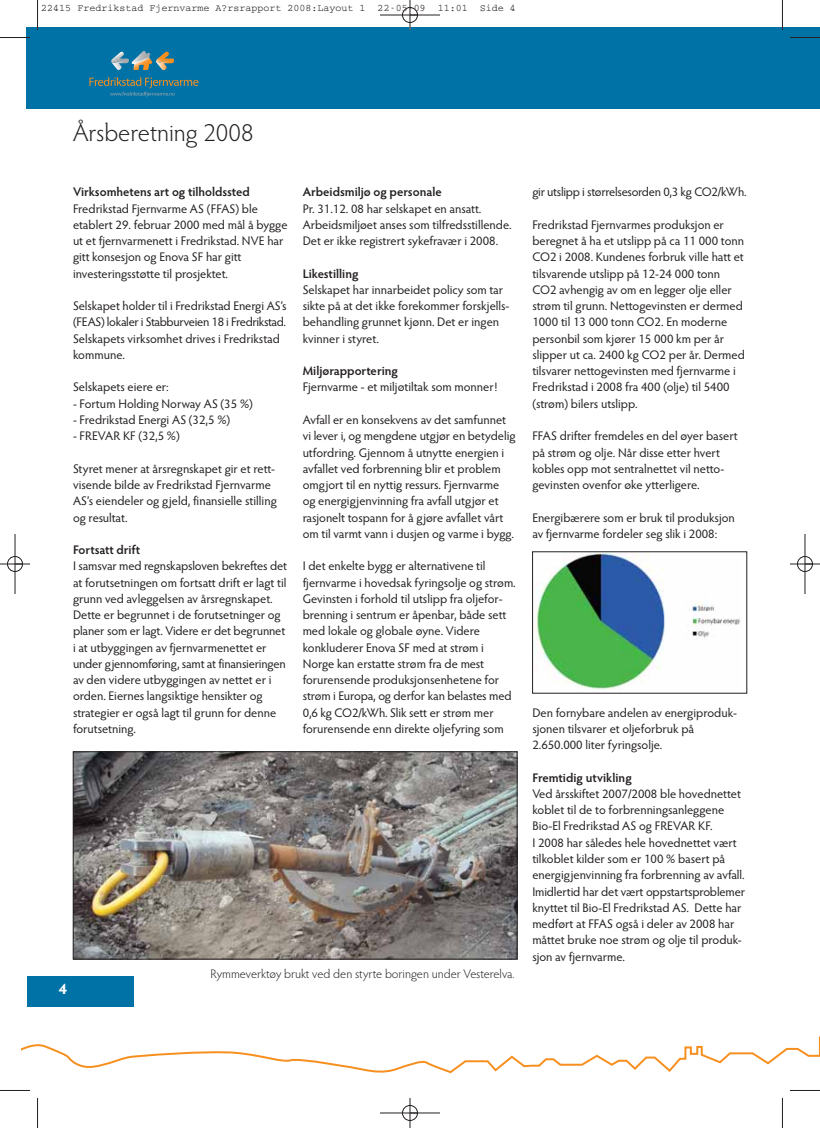
<style>
.page{position:relative;width:820px;height:1128px;background:#fff}
.page>*{position:absolute;margin:0;border:0;box-sizing:border-box;transform-origin:0 0}
.t1{font:300 25px "Hypatia Sans Pro";color:#231f20}
.t2{font:700 15px "Hypatia Sans Pro";color:#fff}
.t3{font:12.5px/16.2px "Hypatia Sans Pro";color:#231f20}
.t4{font:600 12.5px "Hypatia Sans Pro";color:#231f20}
.t5{font:300 12.5px "Hypatia Sans Pro";color:#231f20}
.t6{font:12.5px "Hypatia Sans Pro";letter-spacing:-.02em;color:#231f20}
.t7{font:10px "Courier";color:#231f20}
</style>
<div class="page">
<svg style="left:22px;top:996px;width:797px;height:77px"></svg>
<div style="left:27px;top:976px;width:106px;height:30px;background:#0072a6"></div>
<div style="left:27px;top:27px;width:792px;height:81px;background:#0072a6"></div>
<svg style="left:89px;top:50px;width:109px;height:47px"></svg>
<img style="left:75px;top:753px;width:440px;height:204px">
<div style="left:73px;top:751px;width:444px;height:208px;border:1px solid #231f20"></div>
<img style="left:534px;top:553px;width:207px;height:136px">
<hr style="left:37px;top:0;width:1px;height:30px;background:#231f20">
<hr style="left:0;top:37px;width:30px;height:1px;background:#231f20">
<hr style="left:781px;top:0;width:1px;height:30px;background:#231f20">
<hr style="left:789px;top:37px;width:30px;height:1px;background:#231f20">
<hr style="left:37px;top:1097px;width:1px;height:30px;background:#231f20">
<hr style="left:0;top:1090px;width:30px;height:1px;background:#231f20">
<hr style="left:781px;top:1097px;width:1px;height:30px;background:#231f20">
<hr style="left:789px;top:1090px;width:30px;height:1px;background:#231f20">
<hr style="left:380px;top:15px;width:60px;height:1px;background:#231f20">
<hr style="left:380px;top:1112px;width:60px;height:1px;background:#231f20">
<hr style="left:15px;top:534px;width:1px;height:60px;background:#231f20">
<hr style="left:804px;top:534px;width:1px;height:60px;background:#231f20">
<hr style="left:409px;top:0;width:1px;height:30px;background:#231f20">
<hr style="left:409px;top:1097px;width:1px;height:30px;background:#231f20">
<hr style="left:0;top:563px;width:30px;height:1px;background:#231f20">
<hr style="left:789px;top:563px;width:30px;height:1px;background:#231f20">
<div style="left:402px;top:7px;width:15px;height:16px;border:1px solid #231f20;border-radius:50%"></div>
<div style="left:402px;top:1105px;width:15px;height:15px;border:1px solid #231f20;border-radius:50%"></div>
<div style="left:7px;top:556px;width:16px;height:15px;border:1px solid #231f20;border-radius:50%"></div>
<div style="left:796px;top:556px;width:16px;height:15px;border:1px solid #231f20;border-radius:50%"></div>
<p class="t7" style="left:41px;top:5px;width:475px">22415 Fredrikstad Fjernvarme A?rsrapport 2008:Layout 1 22-05-09 11:01 Side 4</p>
<h1 class="t1" style="left:73px;top:120px;width:182px">Årsberetning 2008</h1>
<p class="t4" style="left:73px;top:186px;width:178px">Virksomhetens art og tilholdssted</p>
<p class="t3" style="left:73px;top:201px;width:216px">Fredrikstad Fjernvarme AS (FFAS) ble etablert 29. februar 2000 med mål å bygge ut et fjernvarmenett i Fredrikstad. NVE har gitt konsesjon og Enova SF har gitt investeringsstøtte til prosjektet.</p>
<p class="t3" style="left:73px;top:298px;width:215px">Selskapet holder til i Fredrikstad Energi AS’s (FEAS) lokaler i Stabburveien 18 i Fredrikstad.<br>Selskapets virksomhet drives i Fredrikstad kommune.</p>
<p class="t3" style="left:73px;top:379px;width:97px">Selskapets eiere er:</p>
<p class="t3" style="left:73px;top:396px;width:181px">- Fortum Holding Norway AS (35 %)</p>
<p class="t3" style="left:73px;top:412px;width:158px">- Fredrikstad Energi AS (32,5 %)</p>
<p class="t3" style="left:73px;top:428px;width:108px">- FREVAR KF (32,5 %)</p>
<p class="t3" style="left:73px;top:461px;width:205px">Styret mener at årsregnskapet gir et rett&shy;visende bilde av Fredrikstad Fjernvarme AS’s eiendeler og gjeld, finansielle stilling og resultat.</p>
<p class="t4" style="left:73px;top:543px;width:69px">Fortsatt drift</p>
<p class="t3" style="left:73px;top:558px;width:215px">I samsvar med regnskapsloven bekreftes det at forutsetningen om fortsatt drift er lagt til grunn ved avleggelsen av årsregnskapet.<br>Dette er begrunnet i de forutsetninger og planer som er lagt. Videre er det begrunnet i at utbyggingen av fjernvarmenettet er under gjennomføring, samt at finansieringen av den videre utbyggingen av nettet er i orden. Eiernes langsiktige hensikter og strategier er også lagt til grunn for denne forutsetning.</p>
<p class="t4" style="left:302px;top:186px;width:140px">Arbeidsmiljø og personale</p>
<p class="t3" style="left:302px;top:201px;width:210px">Pr. 31.12. 08 har selskapet en ansatt.<br>Arbeidsmiljøet anses som tilfredsstillende.<br>Det er ikke registrert sykefravær i 2008.</p>
<p class="t4" style="left:302px;top:267px;width:57px">Likestilling</p>
<p class="t3" style="left:302px;top:282px;width:208px">Selskapet har innarbeidet policy som tar sikte på at det ikke forekommer forskjells&shy;behandling grunnet kjønn. Det er ingen kvinner i styret.</p>
<p class="t4" style="left:302px;top:364px;width:97px">Miljørapportering</p>
<p class="t3" style="left:302px;top:379px;width:196px">Fjernvarme - et miljøtiltak som monner!</p>
<p class="t3" style="left:302px;top:412px;width:214px">Avfall er en konsekvens av det samfunnet vi lever i, og mengdene utgjør en betydelig utfordring. Gjennom å utnytte energien i avfallet ved forbrenning blir et problem omgjort til en nyttig ressurs. Fjernvarme<br>og energigjenvinning fra avfall utgjør et rasjonelt tospann for å gjøre avfallet vårt om til varmt vann i dusjen og varme i bygg.</p>
<p class="t3" style="left:302px;top:558px;width:214px">I det enkelte bygg er alternativene til fjernvarme i hovedsak fyringsolje og strøm.<br>Gevinsten i forhold til utslipp fra oljefor&shy;brenning i sentrum er åpenbar, både sett med lokale og globale øyne. Videre konkluderer Enova SF med at strøm i Norge kan erstatte strøm fra de mest forurensende produksjonsenhetene for strøm i Europa, og derfor kan belastes med 0,6 kg CO2/kWh. Slik sett er strøm mer forurensende enn direkte oljefyring som</p>
<p class="t2" style="left:59px;top:980px;width:10px">4</p>
<p class="t5" style="left:210px;top:967px;width:305px">Rymmeverktøy brukt ved den styrte boringen under Vesterelva.</p>
<p class="t6" style="left:532px;top:186px;width:216px">gir utslipp i størrelsesorden 0,3 kg CO2/kWh.</p>
<p class="t3" style="left:532px;top:217px;width:214px">Fredrikstad Fjernvarmes produksjon er beregnet å ha et utslipp på ca 11 000 tonn CO2 i 2008. Kundenes forbruk ville hatt et tilsvarende utslipp på 12-24 000 tonn CO2 avhengig av om en legger olje eller strøm til grunn. Nettogevinsten er dermed 1000 til 13 000 tonn CO2. En moderne personbil som kjører 15 000 km per år slipper ut ca. 2400 kg CO2 per år. Dermed tilsvarer nettogevinsten med fjernvarme i Fredrikstad i 2008 fra 400 (olje) til 5400 (strøm) bilers utslipp.</p>
<p class="t3" style="left:532px;top:428px;width:207px">FFAS drifter fremdeles en del øyer basert på strøm og olje. Når disse etter hvert kobles opp mot sentralnettet vil netto&shy;gevinsten ovenfor øke ytterligere.</p>
<p class="t3" style="left:532px;top:509px;width:204px">Energibærere som er bruk til produksjon av fjernvarme fordeler seg slik i 2008:</p>
<p class="t3" style="left:532px;top:704px;width:206px">Den fornybare andelen av energiproduk&shy;sjonen tilsvarer et oljeforbruk på<br>2.650.000 liter fyringsolje.</p>
<p class="t4" style="left:532px;top:771px;width:101px">Fremtidig utvikling</p>
<p class="t3" style="left:532px;top:786px;width:214px">Ved årsskiftet 2007/2008 ble hovednettet koblet til de to forbrenningsanleggene Bio-El Fredrikstad AS og FREVAR KF.<br>I 2008 har således hele hovednettet vært tilkoblet kilder som er 100 % basert på energigjenvinning fra forbrenning av avfall.<br>Imidlertid har det vært oppstartsproblemer knyttet til Bio-El Fredrikstad AS. Dette har medført at FFAS også i deler av 2008 har måttet bruke noe strøm og olje til produk&shy;sjon av fjernvarme.</p>
</div>
